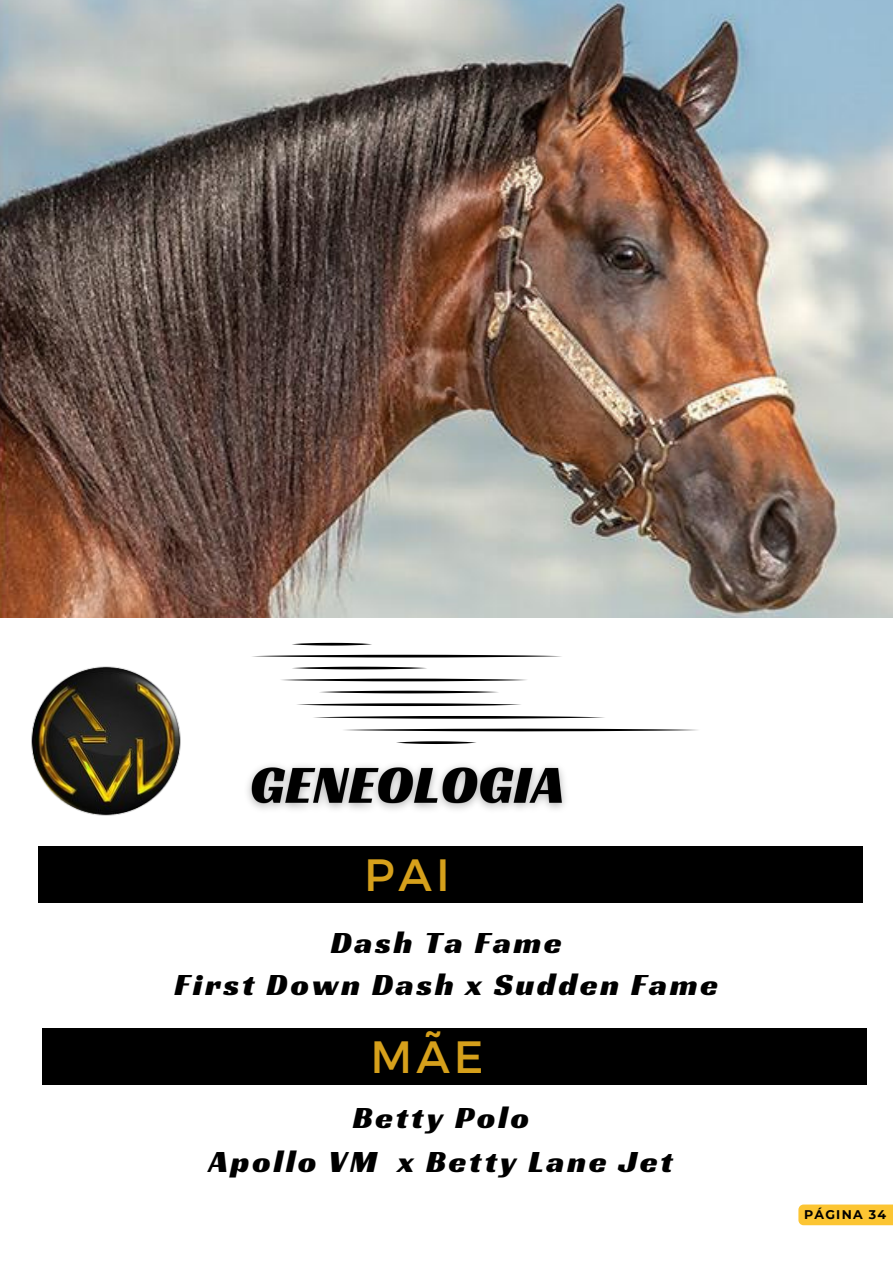
<style>
.page{position:relative;width:893px;height:1264px;background:#fff}
.page>*{position:absolute;margin:0;border:0;box-sizing:border-box;transform-origin:0 0}
.t1{font:45.15px "Montserrat";letter-spacing:.09em;color:#d6a01b}
.t2{font:31.95px "Racing Sans One";letter-spacing:.09em;color:#000}
.t3{font:700 12.6px "Montserrat";letter-spacing:.1em;color:#000}
</style>
<div class="page">
<img style="left:0;top:0;width:892px;height:617px">
<svg style="left:281px;top:678px;width:246px;height:3px"></svg>
<svg style="left:314px;top:716px;width:291px;height:2px"></svg>
<svg style="left:344px;top:728px;width:354px;height:3px"></svg>
<svg style="left:297px;top:703px;width:224px;height:3px"></svg>
<svg style="left:292px;top:666px;width:135px;height:3px"></svg>
<svg style="left:292px;top:643px;width:80px;height:2px"></svg>
<svg style="left:396px;top:741px;width:80px;height:3px"></svg>
<svg style="left:252px;top:654px;width:310px;height:3px"></svg>
<svg style="left:319px;top:690px;width:180px;height:3px"></svg>
<div style="left:38px;top:846px;width:824px;height:56px;background:#000"></div>
<div style="left:43px;top:1028px;width:824px;height:56px;background:#000"></div>
<img style="left:31px;top:666px;width:150px;height:150px">
<img style="left:247px;top:765px;width:319px;height:45px">
<div style="left:798px;top:1204px;width:94px;height:21px;background:#fcc533"></div>
<p class="t1" style="left:364px;top:845px;width:87px">PAI</p>
<p class="t2" style="left:331px;top:921px;width:232px">Dash Ta Fame</p>
<p class="t2" style="left:174px;top:964px;width:545px">First Down Dash x Sudden Fame</p>
<p class="t1" style="left:370px;top:1027px;width:114px">MÃE</p>
<p class="t2" style="left:353px;top:1097px;width:178px">Betty Polo</p>
<p class="t2" style="left:209px;top:1140px;width:466px">Apollo VM x Betty Lane Jet</p>
<p class="t3" style="left:804px;top:1206px;width:83px">PÁGINA 34</p>
</div>
